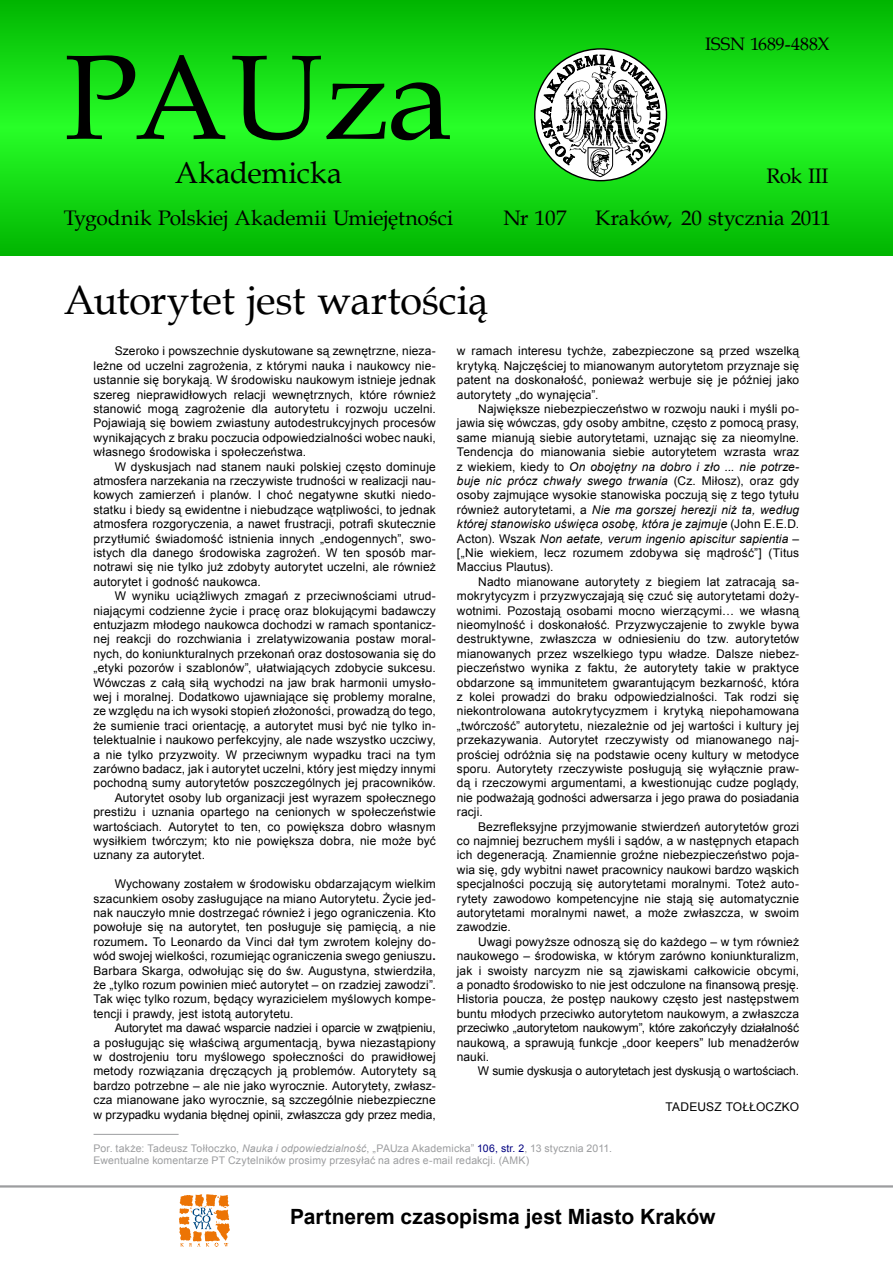
<style>
.page{position:relative;width:893px;height:1263px;background:#fff}
.page>*{position:absolute;margin:0;border:0;box-sizing:border-box;transform-origin:0 0}
.t1{font:120px "Book Antiqua";letter-spacing:-.01em;color:#000}
.t2{font:40.5px "Book Antiqua";letter-spacing:-.01em;color:#000}
.t3{font:30px "Book Antiqua";color:#000}
.t4{font:21px "Book Antiqua";letter-spacing:-.01em;color:#000}
.t5{font:700 21px "Arial";color:#000}
.t6{font:18px "Book Antiqua";letter-spacing:-.005em;color:#000}
.t7{font:12px/14.4px "Arial";letter-spacing:.01em;color:#000;text-align:justify}
.t8{font:12px "Arial";letter-spacing:-.015em;color:#000}
.t9{font:10.5px/12.6px "Arial";letter-spacing:.015em;color:#9c9d9f}
.s1{font-weight:700}
.s2{font-style:italic}
.s3{color:#000080}
</style>
<div class="page">
<svg style="left:0;top:0;width:893px;height:255px;background:#13d813"></svg>
<hr style="left:0;top:1185px;width:893px;height:2px;background:#9c9d9f">
<svg style="left:535px;top:49px;width:131px;height:132px"></svg>
<svg style="left:540px;top:46px;width:120px;height:131px"></svg>
<svg style="left:179px;top:1194px;width:51px;height:53px"></svg>
<hr style="left:94px;top:1134px;width:85px;height:1px;background:#9c9d9f">
<h3 class="t6" style="left:705px;top:32px;width:126px">ISSN 1689-488X</h3>
<h1 class="t1" style="left:64px;top:14px;width:390px">PAUza</h1>
<h3 class="t3" style="left:175px;top:152px;width:169px">Akademicka</h3>
<h3 class="t4" style="left:64px;top:203px;width:391px">Tygodnik Polskiej Akademii Umiejętności</h3>
<h3 class="t4" style="left:503px;top:203px;width:65px">Nr 107</h3>
<h3 class="t4" style="left:595px;top:203px;width:237px">Kraków, 20 stycznia 2011</h3>
<h3 class="t4" style="left:766px;top:161px;width:64px">Rok III</h3>
<h2 class="t2" style="left:64px;top:272px;width:426px">Autorytet jest wartością</h2>
<p class="t7" style="left:93px;top:344px;width:344px;text-indent:21px">Szeroko i powszechnie dyskutowane są zewnętrzne, nieza&shy;leżne od uczelni zagrożenia, z którymi nauka i naukowcy nie&shy;ustannie się borykają. W środowisku naukowym istnieje jednak szereg nieprawidłowych relacji wewnętrznych, które również stanowić mogą zagrożenie dla autorytetu i rozwoju uczelni.<br>Pojawiają się bowiem zwiastuny autodestrukcyjnych procesów wynikających z braku poczucia odpowiedzialności wobec nauki, własnego środowiska i społeczeństwa.</p>
<p class="t7" style="left:94px;top:459px;width:344px;text-indent:21px">W dyskusjach nad stanem nauki polskiej często dominuje atmosfera narzekania na rzeczywiste trudności w realizacji nau&shy;kowych zamierzeń i planów. I choć negatywne skutki niedo&shy;statku i biedy są ewidentne i niebudzące wątpliwości, to jednak atmosfera rozgoryczenia, a nawet frustracji, potrafi skutecznie przytłumić świadomość istnienia innych „endogennych”, swo&shy;istych dla danego środowiska zagrożeń. W ten sposób mar&shy;notrawi się nie tylko już zdobyty autorytet uczelni, ale również autorytet i godność naukowca.</p>
<p class="t7" style="left:115px;top:589px;width:323px">W wyniku uciążliwych zmagań z przeciwnościami utrud-</p>
<p class="t7" style="left:94px;top:603px;width:344px">niającymi codzienne życie i pracę oraz blokującymi badawczy</p>
<p class="t7" style="left:94px;top:618px;width:344px">entuzjazm młodego naukowca dochodzi w ramach spontanicz-</p>
<p class="t7" style="left:94px;top:632px;width:344px">nej reakcji do rozchwiania i zrelatywizowania postaw moral-</p>
<p class="t7" style="left:94px;top:646px;width:344px">nych, do koniunkturalnych przekonań oraz dostosowania się do</p>
<p class="t7" style="left:94px;top:661px;width:344px">„etyki pozorów i szablonów”, ułatwiających zdobycie sukcesu.</p>
<p class="t7" style="left:94px;top:675px;width:344px">Wówczas z całą siłą wychodzi na jaw brak harmonii umysło-</p>
<p class="t7" style="left:94px;top:690px;width:344px">wej i moralnej. Dodatkowo ujawniające się problemy moralne,</p>
<p class="t7" style="left:94px;top:704px;width:344px">ze względu na ich wysoki stopień złożoności, prowadzą do tego,</p>
<p class="t7" style="left:94px;top:718px;width:344px">że sumienie traci orientację, a autorytet musi być nie tylko in-</p>
<p class="t7" style="left:94px;top:733px;width:344px">telektualnie i naukowo perfekcyjny, ale nade wszystko uczciwy,</p>
<p class="t7" style="left:94px;top:747px;width:344px">a nie tylko przyzwoity. W przeciwnym wypadku traci na tym</p>
<p class="t7" style="left:94px;top:762px;width:344px">zarówno badacz, jak i autorytet uczelni, który jest między innymi</p>
<p class="t7" style="left:93px;top:776px;width:344px">pochodną sumy autorytetów poszczególnych jej pracowników.</p>
<p class="t7" style="left:115px;top:790px;width:323px">Autorytet osoby lub organizacji jest wyrazem społecznego</p>
<p class="t7" style="left:93px;top:805px;width:344px">prestiżu i uznania opartego na cenionych w społeczeństwie</p>
<p class="t7" style="left:93px;top:819px;width:344px">wartościach. Autorytet to ten, co powiększa dobro własnym</p>
<p class="t7" style="left:93px;top:834px;width:344px">wysiłkiem twórczym; kto nie powiększa dobra, nie może być</p>
<p class="t7" style="left:93px;top:848px;width:113px">uznany za autorytet.</p>
<p class="t7" style="left:93px;top:877px;width:344px;text-indent:21px">Wychowany zostałem w środowisku obdarzającym wielkim szacunkiem osoby zasługujące na miano Autorytetu. Życie jed&shy;nak nauczyło mnie dostrzegać również i jego ograniczenia. Kto powołuje się na autorytet, ten posługuje się pamięcią, a nie rozumem<span class="s1">.</span> To Leonardo da Vinci dał tym zwrotem kolejny do&shy;wód swojej wielkości, rozumiejąc ograniczenia swego geniuszu<span class="s1">.<br></span>Barbara Skarga, odwołując się do św. Augustyna, stwierdziła, że „tylko rozum powinien mieć autorytet – on rzadziej zawodzi”.<br>Tak więc tylko rozum, będący wyrazicielem myślowych kompe&shy;tencji i prawdy, jest istotą autorytetu.</p>
<p class="t7" style="left:93px;top:1021px;width:344px;text-indent:21px">Autorytet ma dawać wsparcie nadziei i oparcie w zwątpieniu, a posługując się właściwą argumentacją, bywa niezastąpiony w dostrojeniu toru myślowego społeczności do prawidłowej metody rozwiązania dręczących ją problemów. Autorytety są bardzo potrzebne – ale nie jako wyrocznie. Autorytety, zwłasz&shy;cza mianowane jako wyrocznie, są szczególnie niebezpieczne w przypadku wydania błędnej opinii, zwłaszcza gdy przez media,</p>
<p class="t7" style="left:457px;top:344px;width:344px">w ramach interesu tychże, zabezpieczone są przed wszelką krytyką. Najczęściej to mianowanym autorytetom przyznaje się patent na doskonałość, ponieważ werbuje się je później jako autorytety „do wynajęcia”.</p>
<p class="t7" style="left:457px;top:402px;width:344px;text-indent:21px">Największe niebezpieczeństwo w rozwoju nauki i myśli po&shy;jawia się wówczas, gdy osoby ambitne, często z pomocą prasy, same mianują siebie autorytetami, uznając się za nieomylne.<br>Tendencja do mianowania siebie autorytetem wzrasta wraz z wiekiem, kiedy to <span class="s2">On obojętny na dobro i zło ... nie potrze&shy;buje nic prócz chwały swego trwania</span> (Cz. Miłosz), oraz gdy osoby zajmujące wysokie stanowiska poczują się z tego tytułu również autorytetami, a <span class="s2">Nie ma gorszej herezji niż ta, według której stanowisko uświęca osobę, która je zajmuje</span> (John E.E.D.<br>Acton). Wszak <span class="s2">Non aetate, verum ingenio apiscitur sapientia</span> – [„Nie wiekiem, lecz rozumem zdobywa się mądrość”] (Titus Maccius Plautus).</p>
<p class="t7" style="left:457px;top:574px;width:344px;text-indent:21px">Nadto mianowane autorytety z biegiem lat zatracają sa&shy;mokrytycyzm i przyzwyczajają się czuć się autorytetami doży&shy;wotnimi. Pozostają osobami mocno wierzącymi… we własną nieomylność i doskonałość. Przyzwyczajenie to zwykle bywa destruktywne, zwłaszcza w odniesieniu do tzw. autorytetów mianowanych przez wszelkiego typu władze. Dalsze niebez&shy;pieczeństwo wynika z faktu, że autorytety takie w praktyce obdarzone są immunitetem gwarantującym bezkarność, która z kolei prowadzi do braku odpowiedzialności. Tak rodzi się niekontrolowana autokrytycyzmem i krytyką niepohamowana „twórczość” autorytetu, niezależnie od jej wartości i kultury jej przekazywania. Autorytet rzeczywisty od mianowanego naj&shy;prościej odróżnia się na podstawie oceny kultury w metodyce sporu. Autorytety rzeczywiste posługują się wyłącznie praw&shy;dą i rzeczowymi argumentami, a kwestionując cudze poglądy, nie podważają godności adwersarza i jego prawa do posiadania racji.</p>
<p class="t7" style="left:457px;top:819px;width:344px;text-indent:21px">Bezrefleksyjne przyjmowanie stwierdzeń autorytetów grozi co najmniej bezruchem myśli i sądów, a w następnych etapach ich degeneracją. Znamiennie groźne niebezpieczeństwo poja&shy;wia się, gdy wybitni nawet pracownicy naukowi bardzo wąskich specjalności poczują się autorytetami moralnymi. Toteż auto&shy;rytety zawodowo kompetencyjne nie stają się automatycznie autorytetami moralnymi nawet, a może zwłaszcza, w swoim zawodzie.</p>
<p class="t7" style="left:457px;top:934px;width:344px;text-indent:21px">Uwagi powyższe odnoszą się do każdego – w tym również naukowego – środowiska, w którym zarówno koniunkturalizm, jak i swoisty narcyzm nie są zjawiskami całkowicie obcymi, a ponadto środowisko to nie jest odczulone na finansową presję.<br>Historia poucza, że postęp naukowy często jest następstwem buntu młodych przeciwko autorytetom naukowym, a zwłaszcza przeciwko „autorytetom naukowym”, które zakończyły działalność naukową, a sprawują funkcje „door keepers” lub menadżerów nauki.</p>
<p class="t8" style="left:478px;top:1063px;width:322px">W sumie dyskusja o autorytetach jest dyskusją o wartościach.</p>
<p class="t7" style="left:666px;top:1100px;width:15px">Tadeusz</p>
<p class="t7" style="left:726px;top:1100px;width:49px">Tołłoczk</p>
<p class="t7" style="left:790px;top:1100px;width:11px">o</p>
<p class="t9" style="left:94px;top:1142px;width:520px">Por. także: Tadeusz Tołłoczko, <span class="s2">Nauka i odpowiedzialność</span>, „PAUza Akademicka” <span class="s3">106, str. 2</span>, 13 stycznia 2011.<br>Ewentualne komentarze PT Czytelników prosimy przesyłać na adres e-mail redakcji. (AMK)</p>
<h3 class="t5" style="left:290px;top:1203px;width:427px">Partnerem czasopisma jest Miasto Kraków</h3>
</div>
